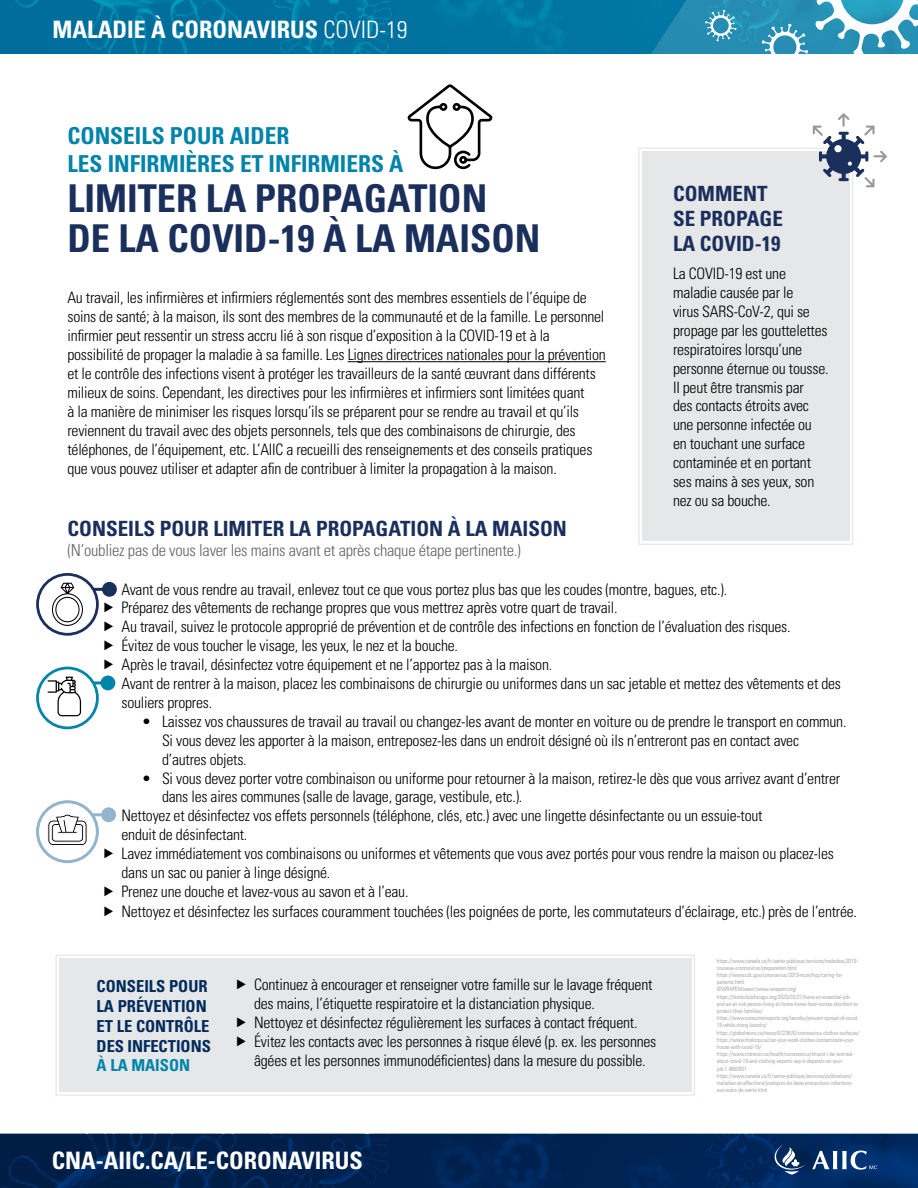
<style>
.page{position:relative;width:918px;height:1188px;background:#fff}
.page>*{position:absolute;margin:0;border:0;box-sizing:border-box;transform-origin:0 0}
.t1{font:700 condensed 38.4px/40px "Univers LT Std";color:#1a2f5b}
.t2{font:700 condensed 24px "Univers LT Std";color:#fff}
.t3{font:700 condensed 23.4px/28px "Univers LT Std";color:#0084a9}
.t4{font:700 condensed 21px/25.2px "Univers LT Std";color:#1a2f5b}
.t5{font:300 condensed 16.5px "Univers LT Std";letter-spacing:-.015em;color:#636466}
.t6{font:700 condensed 16.5px/19.8px "Univers LT Std";color:#002b5c}
.t7{font:700 condensed 16.5px "Univers LT Std";color:#0084a9}
.t8{font:300 condensed 15.75px/18.9px "Univers LT Std";letter-spacing:-.015em;color:#000}
.t9{font:300 condensed 6px/7.2px "Univers LT Std";letter-spacing:-.015em;color:#939598}
.s1{font-weight:300}
</style>
<div class="page">
<img style="left:0;top:0;width:643px;height:54px">
<img style="left:0;top:1134px;width:918px;height:54px">
<svg style="left:643px;top:0;width:275px;height:54px;background:#429dbd"></svg>
<svg style="left:774px;top:1144px;width:32px;height:31px"></svg>
<svg style="left:812px;top:1151px;width:65px;height:19px"></svg>
<div style="left:638px;top:147px;width:215px;height:398px;background:#e6e7e8"></div>
<div style="left:645px;top:154px;width:202px;height:385px;border:1px solid #e6e7e8"></div>
<div style="left:55px;top:955px;width:640px;height:141px;background:#e6e7e8"></div>
<div style="left:62px;top:961px;width:627px;height:129px;border:1px solid #e6e7e8"></div>
<hr style="left:348px;top:361px;width:258px;height:1px;background:#000">
<svg style="left:800px;top:113px;width:87px;height:87px"></svg>
<svg style="left:407px;top:84px;width:86px;height:86px"></svg>
<hr style="left:76px;top:588px;width:33px;height:3px;background:#1a2f5b">
<div style="left:38px;top:574px;width:59px;height:60px;background:#fff;border-radius:50%"></div>
<div style="left:36px;top:573px;width:63px;height:63px;border:3px solid #1a2f5b;border-radius:50%"></div>
<svg style="left:52px;top:583px;width:31px;height:43px"></svg>
<svg style="left:102px;top:582px;width:15px;height:15px"></svg>
<hr style="left:77px;top:681px;width:31px;height:3px;background:#0084a9">
<div style="left:101px;top:676px;width:14px;height:14px;background:#0084a9;border-radius:50%"></div>
<svg style="left:38px;top:668px;width:59px;height:60px"></svg>
<div style="left:36px;top:667px;width:63px;height:62px;border:3px solid #0084a9;border-radius:50%"></div>
<svg style="left:48px;top:677px;width:33px;height:39px"></svg>
<hr style="left:75px;top:813px;width:34px;height:3px;background:#91b5cc">
<div style="left:101px;top:807px;width:15px;height:15px;background:#91b5cc;border-radius:50%"></div>
<div style="left:38px;top:802px;width:59px;height:60px;background:#fff;border-radius:50%"></div>
<div style="left:36px;top:800px;width:63px;height:63px;border:3px solid #91b5cc;border-radius:50%"></div>
<svg style="left:47px;top:814px;width:40px;height:32px"></svg>
<svg style="left:105px;top:584px;width:8px;height:10px"></svg>
<svg style="left:237px;top:980px;width:9px;height:10px"></svg>
<svg style="left:237px;top:1017px;width:9px;height:10px"></svg>
<svg style="left:237px;top:1036px;width:9px;height:10px"></svg>
<h2 class="t2" style="left:52px;top:15px;width:357px">MALADIE À CORONAVIRUS <span class="s1">COVID-19</span></h2>
<h3 class="t3" style="left:67px;top:121px;width:338px">CONSEILS POUR AIDER<br>LES INFIRMIÈRES ET INFIRMIERS À</h3>
<h1 class="t1" style="left:67px;top:178px;width:474px">LIMITER LA PROPAGATION<br>DE LA COVID-19 À LA MAISON</h1>
<p class="t8" style="left:67px;top:288px;width:540px">Au travail, les infirmières et infirmiers réglementés sont des membres essentiels de l’équipe de soins de santé; à la maison, ils sont des membres de la communauté et de la famille. Le personnel infirmier peut ressentir un stress accru lié à son risque d’exposition à la COVID-19 et à la possibilité de propager la maladie à sa famille. Les Lignes directrices nationales pour la prévention et le contrôle des infections visent à protéger les travailleurs de la santé œuvrant dans différents milieux de soins. Cependant, les directives pour les infirmières et infirmiers sont limitées quant<br>à la manière de minimiser les risques lorsqu’ils se préparent pour se rendre au travail et qu’ils reviennent du travail avec des objets personnels, tels que des combinaisons de chirurgie, des téléphones, de l’équipement, etc. L’AIIC a recueilli des renseignements et des conseils pratiques que vous pouvez utiliser et adapter afin de contribuer à limiter la propagation à la maison.</p>
<h3 class="t4" style="left:673px;top:181px;width:111px">COMMENT<br>SE PROPAGE<br>LA COVID-19</h3>
<p class="t8" style="left:673px;top:264px;width:157px">La COVID-19 est une maladie causée par le<br>virus SARS-CoV-2, qui se propage par les gouttelettes respiratoires lorsqu’une personne éternue ou tousse.<br>II peut être transmis par<br>des contacts étroits avec une personne infectée ou en touchant une surface contaminée et en portant ses mains à ses yeux, son nez ou sa bouche.</p>
<h3 class="t4" style="left:68px;top:516px;width:501px">CONSEILS POUR LIMITER LA PROPAGATION À LA MAISON</h3>
<p class="t5" style="left:68px;top:540px;width:455px">(N’oubliez pas de vous laver les mains avant et après chaque étape pertinente.)</p>
<p class="t8" style="left:122px;top:580px;width:721px">Avant de vous rendre au travail, enlevez tout ce que vous portez plus bas que les coudes (montre, bagues, etc.).<br>Préparez des vêtements de rechange propres que vous mettrez après votre quart de travail.<br>Au travail, suivez le protocole approprié de prévention et de contrôle des infections en fonction de l’évaluation des risques.<br>Évitez de vous toucher le visage, les yeux, le nez et la bouche.<br>Après le travail, désinfectez votre équipement et ne l’apportez pas à la maison.<br>Avant de rentrer à la maison, placez les combinaisons de chirurgie ou uniformes dans un sac jetable et mettez des vêtements et des souliers propres.</p>
<p class="t8" style="left:162px;top:712px;width:686px;text-indent:-20px">• Laissez vos chaussures de travail au travail ou changez-les avant de monter en voiture ou de prendre le transport en commun.<br>Si vous devez les apporter à la maison, entreposez-les dans un endroit désigné où ils n’entreront pas en contact avec d’autres objets.</p>
<p class="t8" style="left:142px;top:769px;width:700px">• Si vous devez porter votre combinaison ou uniforme pour retourner à la maison, retirez-le dès que vous arrivez avant d’entrer</p>
<p class="t8" style="left:162px;top:787px;width:362px">dans les aires communes (salle de lavage, garage, vestibule, etc.).</p>
<p class="t8" style="left:122px;top:806px;width:643px">Nettoyez et désinfectez vos effets personnels (téléphone, clés, etc.) avec une lingette désinfectante ou un essuie-tout</p>
<p class="t8" style="left:122px;top:825px;width:127px">enduit de désinfectant.</p>
<p class="t8" style="left:122px;top:844px;width:714px">Lavez immédiatement vos combinaisons ou uniformes et vêtements que vous avez portés pour vous rendre la maison ou placez-les</p>
<p class="t8" style="left:122px;top:863px;width:210px">dans un sac ou panier à linge désigné.</p>
<p class="t8" style="left:122px;top:882px;width:288px">Prenez une douche et lavez-vous au savon et à l’eau.</p>
<p class="t8" style="left:122px;top:902px;width:737px">Nettoyez et désinfectez les surfaces couramment touchées (les poignées de porte, les commutateurs d’éclairage, etc.) près de l’entrée.</p>
<p class="t6" style="left:97px;top:977px;width:116px">CONSEILS POUR<br>LA PRÉVENTION<br>ET LE CONTRÔLE<br>DES INFECTIONS</p>
<p class="t7" style="left:97px;top:1055px;width:95px">À LA MAISON</p>
<p class="t8" style="left:254px;top:975px;width:404px">Continuez à encourager et renseigner votre famille sur le lavage fréquent des mains, l’étiquette respiratoire et la distanciation physique.<br>Nettoyez et désinfectez régulièrement les surfaces à contact fréquent.<br>Évitez les contacts avec les personnes à risque élevé (p. ex. les personnes âgées et les personnes immunodéficientes) dans la mesure du possible.</p>
<h2 class="t2" style="left:52px;top:1145px;width:313px">CNA-AIIC.CA/LE-CORONAVIRUS</h2>
<p class="t9" style="left:717px;top:957px;width:144px">https://www.canada.ca/fr/sante-publique/services/maladies/2019- nouveau-coronavirus/preparation.html https://www.cdc.gov/coronavirus/2019-ncov/hcp/caring-for&shy;patients.html<br>@WRAPEMtweet (www.wrapem.org) https://blockclubchicago.org/2020/03/27/have-an-essential-job&shy;and-an-at-risk-person-living-at-home-heres-how-nurses-disinfect-to&shy;protect-their-families/ https://www.consumerreports.org/laundry/prevent-spread-of-covid-19-while-doing-laundry/ https://globalnews.ca/news/6723870/coronavirus-clothes-surfaces/ https://www.theloop.ca/can-your-work-clothes-contaminate-your&shy;house-with-covid-19/ https://www.ctvnews.ca/health/coronavirus/should-i-be-worried&shy;about-covid-19-and-clothing-experts-say-it-depends-on-your&shy;job-1.4865831 https://www.canada.ca/fr/sante-publique/services/publications/ maladies-et-affections/pratiques-de-base-precautions-infections&shy;aux-soins-de-sante.html</p>
</div>
